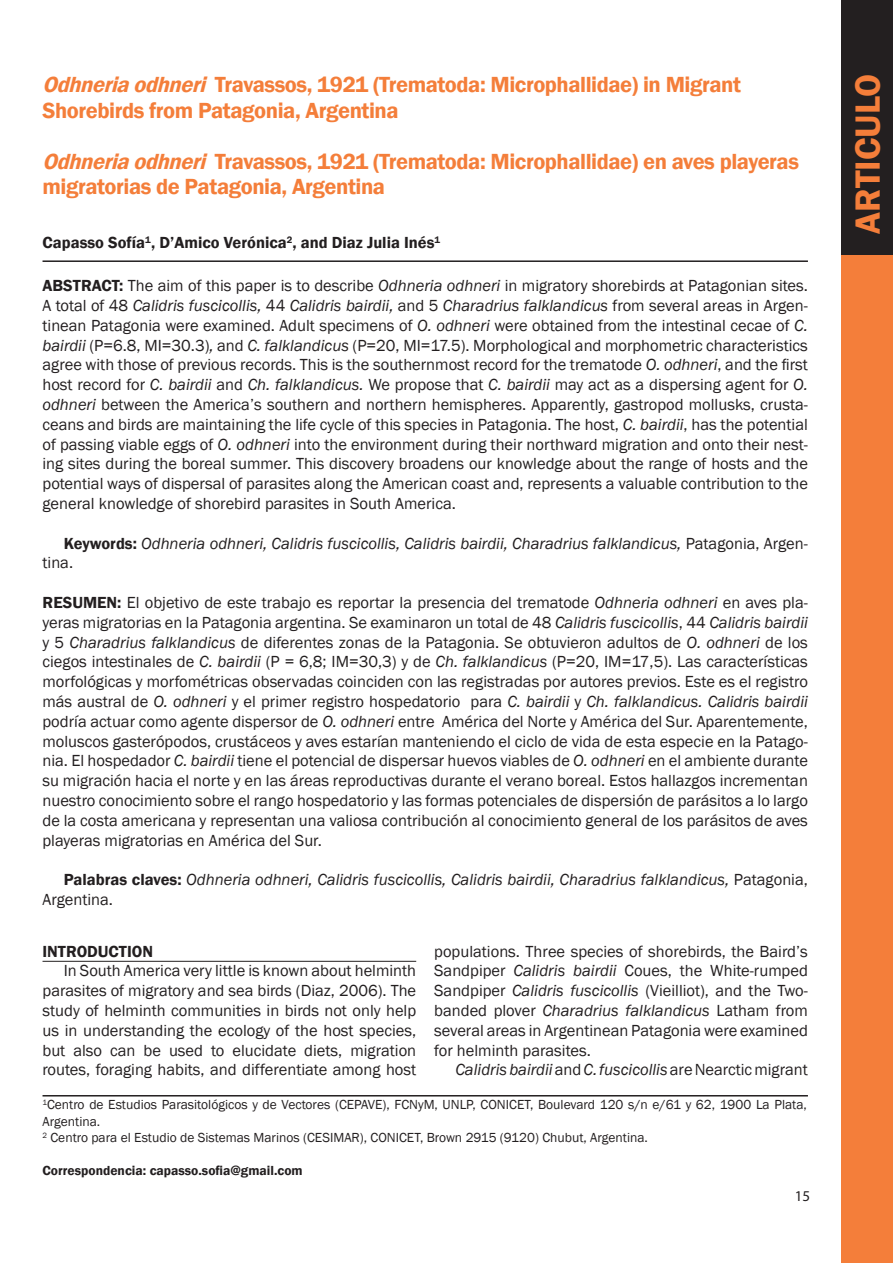
<style>
.page{position:relative;width:893px;height:1263px;background:#fff}
.page>*{position:absolute;margin:0;border:0;box-sizing:border-box;transform-origin:0 0}
.t1{font:600 36px "Franklin Gothic";color:#f47e3a}
.t2{font:600 22.5px/25.5px "Franklin Gothic";letter-spacing:-.02em;color:#f47e3a}
.t3{font:16.5px/19.8px "Franklin Gothic";color:#231f20;text-align:justify}
.t4{font:italic 16.5px/19.8px "Franklin Gothic";color:#231f20}
.t5{font:600 16.5px "Franklin Gothic";color:#231f20}
.t6{font:15px "Myriad Pro";color:#231f20}
.t7{font:13.5px/16.5px "Franklin Gothic";color:#231f20}
.t8{font:600 13.5px "Franklin Gothic";color:#231f20}
.s1{font-style:italic}
.s2{font-weight:600}
.s3{font-weight:600;font-style:normal}
.s4{font-style:normal}
</style>
<div class="page">
<div style="left:842px;top:0;width:51px;height:1263px;background:#f47e3a"></div>
<div style="left:842px;top:1px;width:51px;height:254px;background:#231f20"></div>
<hr style="left:43px;top:961px;width:373px;height:1px;background:#231f20">
<hr style="left:43px;top:1095px;width:765px;height:1px;background:#231f20">
<hr style="left:43px;top:260px;width:765px;height:2px;background:#231f20">
<h2 class="t2" style="left:43px;top:72px;width:700px"><span class="s1">Odhneriaodhneri</span> Travassos, 1921 (Trematoda: Microphallidae) in Migrant<br>Shorebirds from Patagonia, Argentina</h2>
<h2 class="t2" style="left:43px;top:149px;width:758px"><span class="s1">Odhneriaodhneri</span> Travassos, 1921 (Trematoda: Microphallidae) en aves playeras migratorias de Patagonia, Argentina</h2>
<p class="t5" style="left:43px;top:233px;width:399px">Capasso Sofía<sup>1</sup>, D’Amico Verónica<sup>2</sup>, and Diaz Julia Inés<sup>1</sup></p>
<p class="t3" style="left:43px;top:276px;width:767px"><span class="s2">ABSTRACT:</span> The aim of this paper is to describe <span class="s1">Odhneria odhneri</span> in migratory shorebirds at Patagonian sites.<br>A total of 48 <span class="s1">Calidris fuscicollis,</span> 44 <span class="s1">Calidris bairdii,</span> and 5 <span class="s1">Charadrius falklandicus</span> from several areas in Argen&shy;tinean Patagonia were examined. Adult specimens of <span class="s1">O. odhneri</span> were obtained from the intestinal cecae of <span class="s1">C. bairdii</span> (P=6.8, MI=30.3)<span class="s1">,</span> and <span class="s1">C. falklandicus</span> (P=20, MI=17.5). Morphological and morphometric characteristics agree with those of previous records. This is the southernmost record for the trematode <span class="s1">O. odhneri</span>, and the first host record for <span class="s1">C. bairdii</span> and <span class="s1">Ch. falklandicus.</span> We propose that <span class="s1">C. bairdii</span> may act as a dispersing agent for <span class="s1">O. odhneri</span> between the America’s southern and northern hemispheres. Apparently, gastropod mollusks, crusta&shy;ceans and birds are maintaining the life cycle of this species in Patagonia. The host, <span class="s1">C. bairdii</span>, has the potential of passing viable eggs of <span class="s1">O. odhneri</span> into the environment during their northward migration and onto their nest&shy;ing sites during the boreal summer. This discovery broadens our knowledge about the range of hosts and the potential ways of dispersal of parasites along the American coast and, represents a valuable contribution to the general knowledge of shorebird parasites in South America.</p>
<p class="t4" style="left:43px;top:533px;width:767px;text-indent:21px"><span class="s3">Keywords:</span> Odhneria odhneri, Calidris fuscicollis, Calidris bairdii, Charadrius falklandicus, <span class="s4">Patagonia, Argen&shy;tina.</span></p>
<p class="t3" style="left:42px;top:593px;width:767px"><span class="s2">RESUMEN:</span> El objetivo de este trabajo es reportar la presencia del trematode <span class="s1">Odhneria odhneri</span> en aves pla&shy;yeras migratorias en la Patagonia argentina. Se examinaron un total de 48 <span class="s1">Calidris fuscicollis</span>, 44 <span class="s1">Calidris bairdii </span>y 5 <span class="s1">Charadrius falklandicus</span> de diferentes zonas de la Patagonia. Se obtuvieron adultos de <span class="s1">O. odhneri</span> de los ciegos intestinales de <span class="s1">C. bairdii</span> (P = 6,8; IM=30,3) y de <span class="s1">Ch. falklandicus</span> (P=20, IM=17,5). Las características morfológicas y morfométricas observadas coinciden con las registradas por autores previos. Este es el registro más austral de <span class="s1">O. odhneri</span> y el primer registro hospedatorio para <span class="s1">C. bairdii</span> y <span class="s1">Ch. falklandicus. Calidris bairdii </span>podría actuar como agente dispersor de <span class="s1">O. odhneri</span> entre América del Norte y América del Sur. Aparentemente, moluscos gasterópodos, crustáceos y aves estarían manteniendo el ciclo de vida de esta especie en la Patago&shy;nia. El hospedador <span class="s1">C. bairdii</span> tiene el potencial de dispersar huevos viables de <span class="s1">O. odhneri</span> en el ambiente durante su migración hacia el norte y en las áreas reproductivas durante el verano boreal. Estos hallazgos incrementan nuestro conocimiento sobre el rango hospedatorio y las formas potenciales de dispersión de parásitos a lo largo de la costa americana y representan una valiosa contribución al conocimiento general de los parásitos de aves playeras migratorias en América del Sur.</p>
<p class="t4" style="left:42px;top:870px;width:767px;text-indent:21px"><span class="s3">Palabras claves:</span> Odhneria odhneri, Calidris fuscicollis, Calidris bairdii, Charadrius falklandicus, <span class="s4">Patagonia,<br>Argentina.</span></p>
<p class="t3" style="left:434px;top:942px;width:375px">populations. Three species of shorebirds, the Baird’s Sandpiper <span class="s1">Calidris bairdii</span> Coues, the White-rumped Sandpiper <span class="s1">Calidris fuscicollis</span> (Vieilliot), and the Two&shy;banded plover <span class="s1">Charadrius falklandicus</span> Latham from several areas in Argentinean Patagonia were examined for helminth parasites.</p>
<p class="t4" style="left:455px;top:1060px;width:354px">Calidris bairdii <span class="s4">and</span> C. fuscicollis <span class="s4">are Nearctic migrant</span></p>
<p class="t7" style="left:43px;top:1097px;width:766px"><sup>1</sup>Centro de Estudios Parasitológicos y de Vectores (CEPAVE), FCNyM, UNLP, CONICET, Boulevard 120 s/n e/61 y 62, 1900 La Plata,<br>Argentina.<br><sup>2</sup> Centro para el Estudio de Sistemas Marinos (CESIMAR), CONICET, Brown 2915 (9120) Chubut, Argentina.</p>
<p class="t8" style="left:43px;top:1162px;width:262px">Correspondencia: capasso.sofia@gmail.com</p>
<p class="t5" style="left:43px;top:941px;width:112px">INTRODUCTION</p>
<p class="t3" style="left:43px;top:961px;width:375px;text-indent:21px">In South America very little is known about helminth parasites of migratory and sea birds (Diaz, 2006). The study of helminth communities in birds not only help us in understanding the ecology of the host species, but also can be used to elucidate diets, migration routes, foraging habits, and differentiate among host</p>
<p class="t6" style="left:795px;top:1187px;width:17px">15</p>
<h1 class="t1" style="left:846px;top:234px;width:162px;rotate:-90deg">ARTICULO</h1>
</div>
